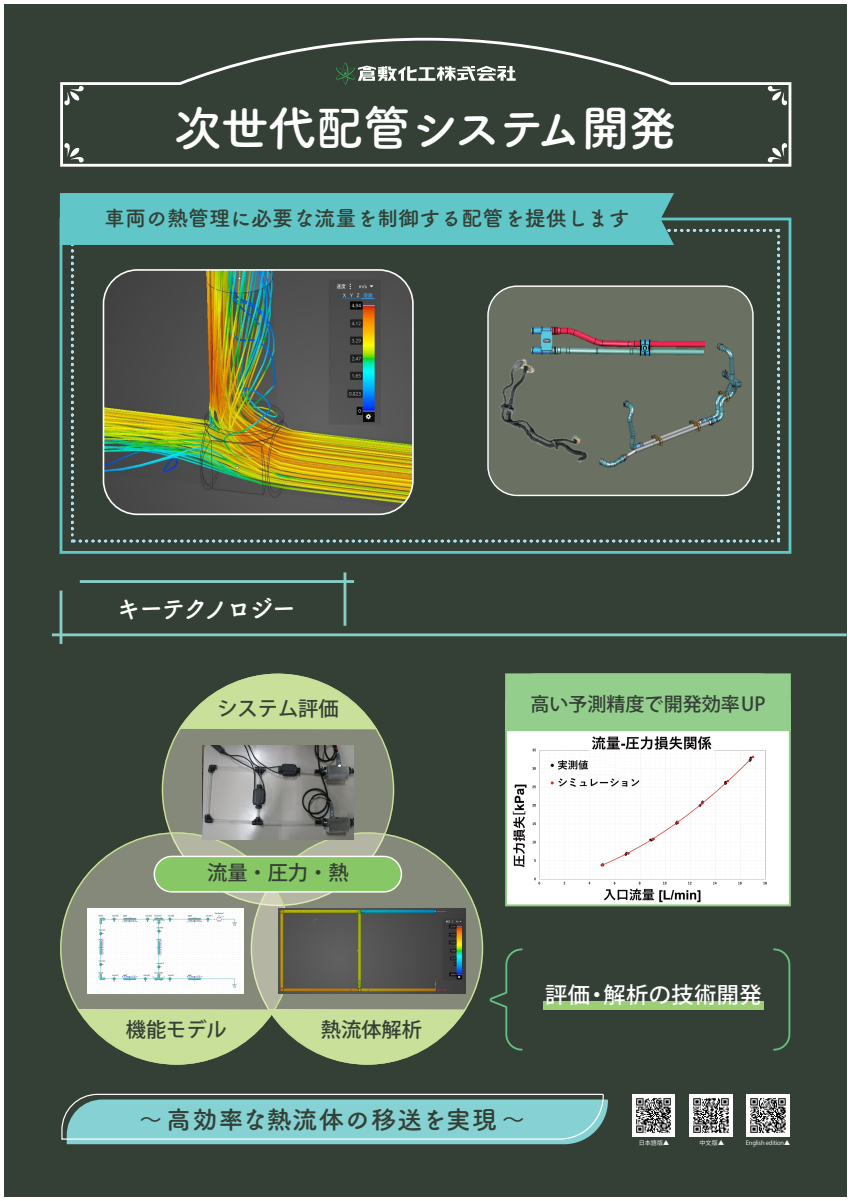
<style>
.page{position:relative;width:851px;height:1201px;background:#fff}
.page>*{position:absolute;margin:0;border:0;box-sizing:border-box;transform-origin:0 0}
.t1{font:700 48.3px "Tsuku A Rd Gothic";letter-spacing:-.02em;color:#fff}
.t2{font:700 25.15px "Tsuku B Rd Gothic";letter-spacing:.04em;color:#343f35}
.t3{font:700 24.95px "Tsuku B Rd Gothic";letter-spacing:-.1em;color:#fff}
.t4{font:500 22.2px "Koz Go Pr 6 N";letter-spacing:.02em;color:#fff}
.t5{font:700 21px "Tsuku B Rd Gothic";color:#343f35}
.t6{font:500 20.2px "Koz Go Pr 6 N";color:#343f35}
.t7{font:500 19.05px "Koz Go Pr 6 N";color:#343f35}
.t8{font:6px "Koz Go Pr 6 N";letter-spacing:-.02em;color:#fff}
</style>
<div class="page">
<div style="left:4px;top:4px;width:842px;height:1192px;background:#343f35"></div>
<svg style="left:60px;top:37px;width:732px;height:130px"></svg>
<svg style="left:767px;top:143px;width:20px;height:20px"></svg>
<svg style="left:64px;top:143px;width:20px;height:20px"></svg>
<svg style="left:767px;top:85px;width:20px;height:21px"></svg>
<svg style="left:64px;top:85px;width:20px;height:21px"></svg>
<img style="left:746px;top:1094px;width:43px;height:42px">
<img style="left:689px;top:1094px;width:43px;height:42px">
<img style="left:632px;top:1094px;width:42px;height:42px">
<div style="left:162px;top:674px;width:231px;height:231px;background:#84897a;border-radius:50%"></div>
<svg style="left:178px;top:673px;width:200px;height:57px"></svg>
<svg style="left:251px;top:833px;width:231px;height:230px;background:#8b9080"></svg>
<svg style="left:61px;top:833px;width:231px;height:230px;background:#949887"></svg>
<svg style="left:76px;top:1008px;width:390px;height:57px"></svg>
<svg style="left:336px;top:63px;width:179px;height:21px"></svg>
<img style="left:278px;top:908px;width:187px;height:85px">
<img style="left:88px;top:908px;width:156px;height:85px">
<img style="left:60px;top:193px;width:721px;height:351px">
<svg style="left:61px;top:1093px;width:547px;height:51px;background:#7fbfbf"></svg>
<hr style="left:80px;top:580px;width:274px;height:3px;background:#86cfc7">
<hr style="left:343px;top:572px;width:3px;height:53px;background:#86cfc7">
<hr style="left:52px;top:633px;width:794px;height:3px;background:#86cfc7">
<hr style="left:60px;top:590px;width:2px;height:54px;background:#86cfc7">
<div style="left:154px;top:856px;width:247px;height:36px;background:#87c765;border-radius:18px"></div>
<div style="left:153px;top:855px;width:249px;height:37px;border:1px solid #fff;border-radius:18px"></div>
<img style="left:202px;top:746px;width:151px;height:93px">
<svg style="left:505px;top:673px;width:286px;height:234px;background:#d9e8d6"></svg>
<svg style="left:489px;top:948px;width:301px;height:102px"></svg>
<h1 class="t1" style="left:173px;top:90px;width:505px">次世代配管システム開発</h1>
<p class="t5" style="left:104px;top:202px;width:527px">車両の熱管理に必要な流量を制御する配管を提供します</p>
<p class="t3" style="left:116px;top:589px;width:182px">キーテクノロジー</p>
<p class="t6" style="left:217px;top:697px;width:123px">システム評価</p>
<p class="t7" style="left:530px;top:693px;width:237px">高い予測精度で開発効率UP</p>
<p class="t6" style="left:207px;top:861px;width:143px">流量・圧力・熱</p>
<p class="t6" style="left:126px;top:1018px;width:102px">機能モデル</p>
<p class="t6" style="left:321px;top:1018px;width:102px">熱流体解析</p>
<p class="t4" style="left:545px;top:982px;width:218px">評価・解析の技術開発</p>
<p class="t2" style="left:138px;top:1100px;width:389px">～ 高効率な熱流体の移送を実現 ～</p>
<p class="t8" style="left:638px;top:1138px;width:32px">日本語版▲</p>
<p class="t8" style="left:699px;top:1138px;width:26px">中文版▲</p>
<p class="t8" style="left:745px;top:1138px;width:46px">English edition▲</p>
</div>
